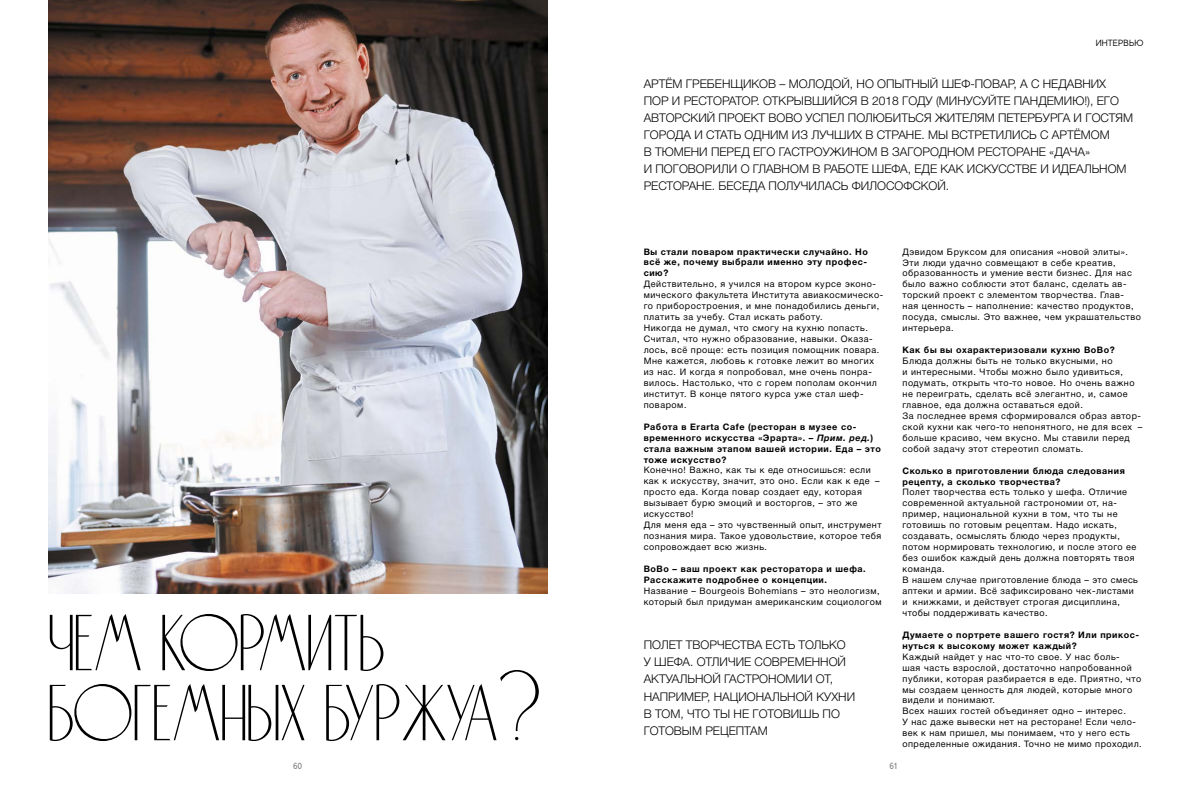
<style>
.page{position:relative;width:1191px;height:794px;background:#fff}
.page>*{position:absolute;margin:0;border:0;box-sizing:border-box;transform-origin:0 0}
.t1{font:80px/70px "Sverdlovsk";color:#000}
.t2{font:300 12px/17px "Helvetica Neue Cyr";color:#000}
.t3{font:9px/10.9px "Helvetica Neue Cyr";letter-spacing:.06em;color:#000}
.t4{font:700 9px/10.9px "Helvetica Neue Cyr";letter-spacing:.06em;color:#000}
.t5{font:9px "MADE Evolve Sans";letter-spacing:.01em;color:#000}
.t6{font:500 9px "MADE Evolve Sans";color:#878787}
.s1{font-size:100px}
.s2{font-style:italic}
</style>
<div class="page">
<img style="left:48px;top:0;width:499px;height:594px">
<p class="t5" style="left:1095px;top:38px;width:49px">ИНТЕРВЬЮ</p>
<h1 class="t1" style="left:48px;top:607px;width:494px">ЧЕМ КОРМИТЬ<br>БОГЕМНЫХ БУРЖУА<span class="s1">?</span></h1>
<p class="t2" style="left:643px;top:75px;width:491px">АРТЁМ ГРЕБЕНЩИКОВ – МОЛОДОЙ, НО ОПЫТНЫЙ ШЕФ-ПОВАР, А С НЕДАВНИХ ПОР И РЕСТОРАТОР. ОТКРЫВШИЙСЯ В 2018 ГОДУ (МИНУСУЙТЕ ПАНДЕМИЮ!), ЕГО АВТОРСКИЙ ПРОЕКТ BOBO УСПЕЛ ПОЛЮБИТЬСЯ ЖИТЕЛЯМ ПЕТЕРБУРГА И ГОСТЯМ ГОРОДА И СТАТЬ ОДНИМ ИЗ ЛУЧШИХ В СТРАНЕ. МЫ ВСТРЕТИЛИСЬ С АРТЁМОМ<br>В ТЮМЕНИ ПЕРЕД ЕГО ГАСТРОУЖИНОМ В ЗАГОРОДНОМ РЕСТОРАНЕ «ДАЧА»<br>И ПОГОВОРИЛИ О ГЛАВНОМ В РАБОТЕ ШЕФА, ЕДЕ КАК ИСКУССТВЕ И ИДЕАЛЬНОМ РЕСТОРАНЕ. БЕСЕДА ПОЛУЧИЛАСЬ ФИЛОСОФСКОЙ.</p>
<p class="t4" style="left:643px;top:246px;width:226px;text-align:justify">Вы стали поваром практически случайно. Но всё же, почему выбрали именно эту профес&shy;сию?</p>
<p class="t3" style="left:643px;top:279px;width:241px">Действительно, я учился на втором курсе эконо&shy;мического факультета Института авиакосмическо&shy;го приборостроения, и мне понадобились деньги, платить за учебу. Стал искать работу.<br>Никогда не думал, что смогу на кухню попасть.<br>Считал, что нужно образование, навыки. Оказа&shy;лось, всё проще: есть позиция помощник повара.<br>Мне кажется, любовь к готовке лежит во многих из нас. И когда я попробовал, мне очень понра&shy;вилось. Настолько, что с горем пополам окончил институт. В конце пятого курса уже стал шеф&shy;поваром.</p>
<p class="t4" style="left:643px;top:421px;width:239px">Работа в Erarta Cafe (ресторан в музее со&shy;временного искусства «Эрарта». – <span class="s2">Прим. ред.</span>) стала важным этапом вашей истории. Еда – это тоже искусство?</p>
<p class="t3" style="left:643px;top:465px;width:239px">Конечно! Важно, как ты к еде относишься: если как к искусству, значит, это оно. Если как к еде – просто еда. Когда повар создает еду, которая вызывает бурю эмоций и восторгов, – это же искусство!<br>Для меня еда – это чувственный опыт, инструмент познания мира. Такое удовольствие, которое тебя сопровождает всю жизнь.</p>
<p class="t4" style="left:643px;top:563px;width:223px">BoBo – ваш проект как ресторатора и шефа.<br>Расскажите подробнее о концепции.</p>
<p class="t3" style="left:643px;top:585px;width:239px">Название – Bourgeois Bohemians – это неологизм, который был придуман американским социологом</p>
<h2 class="t2" style="left:643px;top:637px;width:213px">ПОЛЕТ ТВОРЧЕСТВА ЕСТЬ ТОЛЬКО<br>У ШЕФА. ОТЛИЧИЕ СОВРЕМЕННОЙ<br>АКТУАЛЬНОЙ ГАСТРОНОМИИ ОТ,<br>НАПРИМЕР, НАЦИОНАЛЬНОЙ КУХНИ<br>В ТОМ, ЧТО ТЫ НЕ ГОТОВИШЬ ПО<br>ГОТОВЫМ РЕЦЕПТАМ</h2>
<p class="t3" style="left:902px;top:246px;width:240px">Дэвидом Бруксом для описания «новой элиты».<br>Эти люди удачно совмещают в себе креатив, образованность и умение вести бизнес. Для нас было важно соблюсти этот баланс, сделать ав&shy;торский проект с элементом творчества. Глав&shy;ная ценность – наполнение: качество продуктов, посуда, смыслы. Это важнее, чем украшательство интерьера.</p>
<p class="t4" style="left:902px;top:344px;width:214px">Как бы вы охарактеризовали кухню BoBo?</p>
<p class="t3" style="left:902px;top:355px;width:241px">Блюда должны быть не только вкусными, но<br>и интересными. Чтобы можно было удивиться, подумать, открыть что-то новое. Но очень важно не переиграть, сделать всё элегантно, и, самое главное, еда должна оставаться едой.<br>За последнее время сформировался образ автор&shy;ской кухни как чего-то непонятного, не для всех – больше красиво, чем вкусно. Мы ставили перед собой задачу этот стереотип сломать.</p>
<p class="t4" style="left:902px;top:465px;width:224px">Сколько в приготовлении блюда следования рецепту, а сколько творчества?</p>
<p class="t3" style="left:902px;top:487px;width:237px">Полет творчества есть только у шефа. Отличие современной актуальной гастрономии от, на&shy;пример, национальной кухни в том, что ты не готовишь по готовым рецептам. Надо искать, создавать, осмыслять блюдо через продукты, потом нормировать технологию, и после этого ее без ошибок каждый день должна повторять твоя команда.<br>В нашем случае приготовление блюда – это смесь аптеки и армии. Всё зафиксировано чек-листами и книжками, и действует строгая дисциплина, чтобы поддерживать качество.</p>
<p class="t4" style="left:902px;top:629px;width:238px">Думаете о портрете вашего гостя? Или прикос&shy;нуться к высокому может каждый?</p>
<p class="t3" style="left:902px;top:651px;width:241px">Каждый найдет у нас что-то свое. У нас боль-<br>шая часть взрослой, достаточно напробованной публики, которая разбирается в еде. Приятно, что мы создаем ценность для людей, которые много видели и понимают.<br>Всех наших гостей объединяет одно – интерес.<br>У нас даже вывески нет на ресторане! Если чело&shy;век к нам пришел, мы понимаем, что у него есть определенные ожидания. Точно не мимо проходил.</p>
<p class="t6" style="left:293px;top:760px;width:11px">60</p>
<p class="t6" style="left:889px;top:760px;width:10px">61</p>
</div>
